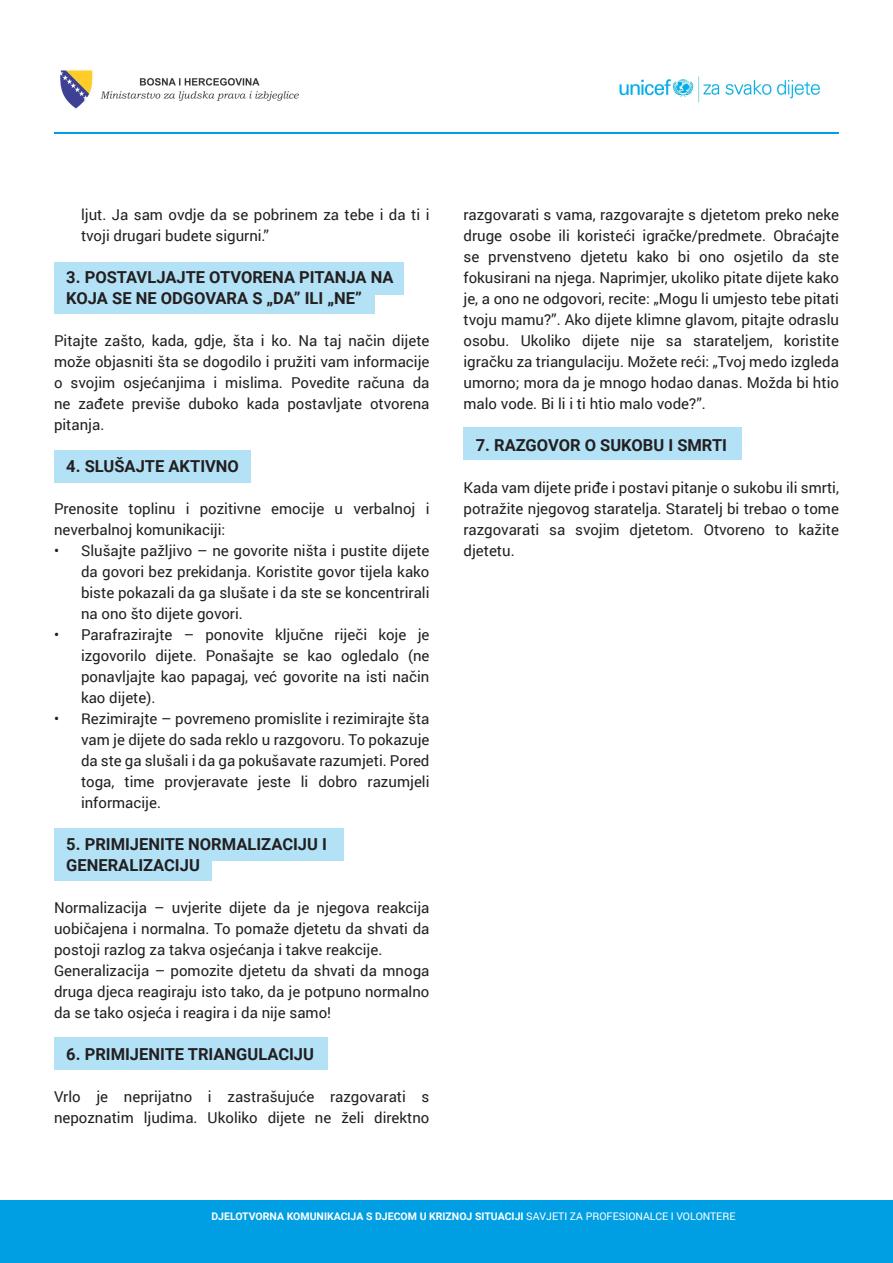
<style>
.page{position:relative;width:893px;height:1263px;background:#fff}
.page>*{position:absolute;margin:0;border:0;box-sizing:border-box;transform-origin:0 0}
.t1{font:700 16.5px/21px "Roboto";color:#231f20}
.t2{font:15px/21px "Roboto";color:#231f20;text-align:justify}
.t3{font:700 10.5px "Roboto";color:#fff}
.s1{font-weight:400}
</style>
<div class="page">
<div style="left:463px;top:427px;width:279px;height:33px;background:#b3e2f7"></div>
<div style="left:54px;top:828px;width:290px;height:33px;background:#b3e2f7"></div>
<div style="left:54px;top:1037px;width:273px;height:33px;background:#b3e2f7"></div>
<div style="left:54px;top:848px;width:157px;height:33px;background:#b3e2f7"></div>
<div style="left:54px;top:262px;width:350px;height:33px;background:#b3e2f7"></div>
<div style="left:54px;top:281px;width:320px;height:32px;background:#b3e2f7"></div>
<div style="left:54px;top:450px;width:197px;height:33px;background:#b3e2f7"></div>
<div style="left:0;top:1200px;width:893px;height:63px;background:#009fe3"></div>
<hr style="left:54px;top:132px;width:785px;height:2px;background:#009fe3">
<img style="left:60px;top:70px;width:761px;height:39px">
<p class="t2" style="left:81px;top:203px;width:350px">ljut. Ja sam ovdje da se pobrinem za tebe i da ti i tvoji drugari budete sigurni.”</p>
<p class="t1" style="left:66px;top:266px;width:329px">3. POSTAVLJAJTE OTVORENA PITANJA NA<br>KOJA SE NE ODGOVARA S „DA” ILI „NE”</p>
<p class="t2" style="left:54px;top:329px;width:377px">Pitajte zašto, kada, gdje, šta i ko. Na taj način dijete može objasniti šta se dogodilo i pružiti vam informacije o svojim osjećanjima i mislima. Povedite računa da ne zađete previše duboko kada postavljate otvorena pitanja.</p>
<p class="t1" style="left:66px;top:455px;width:174px">4. SLUŠAJTE AKTIVNO</p>
<p class="t2" style="left:54px;top:497px;width:377px">Prenosite toplinu i pozitivne emocije u verbalnoj i neverbalnoj komunikaciji:</p>
<p class="t2" style="left:81px;top:539px;width:350px;text-indent:-27px">• Slušajte pažljivo – ne govorite ništa i pustite dijete da govori bez prekidanja. Koristite govor tijela kako biste pokazali da ga slušate i da ste se koncentrirali na ono što dijete govori.</p>
<p class="t2" style="left:81px;top:623px;width:350px;text-indent:-27px">• Parafrazirajte – ponovite ključne riječi koje je izgovorilo dijete. Ponašajte se kao ogledalo (ne ponavljajte kao papagaj, već govorite na isti način kao dijete).</p>
<p class="t2" style="left:81px;top:707px;width:350px;text-indent:-27px">• Rezimirajte – povremeno promislite i rezimirajte šta vam je dijete do sada reklo u razgovoru. To pokazuje da ste ga slušali i da ga pokušavate razumjeti. Pored toga, time provjeravate jeste li dobro razumjeli informacije.</p>
<p class="t1" style="left:66px;top:833px;width:262px">5. PRIMIJENITE NORMALIZACIJU I<br>GENERALIZACIJU</p>
<p class="t2" style="left:54px;top:896px;width:377px">Normalizacija – uvjerite dijete da je njegova reakcija uobičajena i normalna. To pomaže djetetu da shvati da postoji razlog za takva osjećanja i takve reakcije.</p>
<p class="t2" style="left:54px;top:959px;width:377px">Generalizacija – pomozite djetetu da shvati da mnoga druga djeca reagiraju isto tako, da je potpuno normalno da se tako osjeća i reagira i da nije samo!</p>
<p class="t1" style="left:66px;top:1043px;width:249px">6. PRIMIJENITE TRIANGULACIJU</p>
<p class="t2" style="left:54px;top:1085px;width:377px">Vrlo je neprijatno i zastrašujuće razgovarati s nepoznatim ljudima. Ukoliko dijete ne želi direktno</p>
<p class="t2" style="left:463px;top:203px;width:377px">razgovarati s vama, razgovarajte s djetetom preko neke druge osobe ili koristeći igračke/predmete. Obraćajte se prvenstveno djetetu kako bi ono osjetilo da ste fokusirani na njega. Naprimjer, ukoliko pitate dijete kako je, a ono ne odgovori, recite: „Mogu li umjesto tebe pitati tvoju mamu?”. Ako dijete klimne glavom, pitajte odraslu osobu. Ukoliko dijete nije sa starateljem, koristite igračku za triangulaciju. Možete reći: „Tvoj medo izgleda umorno; mora da je mnogo hodao danas. Možda bi htio malo vode. Bi li i ti htio malo vode?”.</p>
<p class="t1" style="left:476px;top:434px;width:253px">7. RAZGOVOR O SUKOBU I SMRTI</p>
<p class="t2" style="left:463px;top:476px;width:377px">Kada vam dijete priđe i postavi pitanje o sukobu ili smrti, potražite njegovog staratelja. Staratelj bi trebao o tome razgovarati sa svojim djetetom. Otvoreno to kažite djetetu.</p>
<p class="t3" style="left:211px;top:1209px;width:526px">DJELOTVORNA KOMUNIKACIJA S DJECOM U KRIZNOJ SITUACIJI <span class="s1">SAVJETI ZA PROFESIONALCE I VOLONTERE</span></p>
</div>
